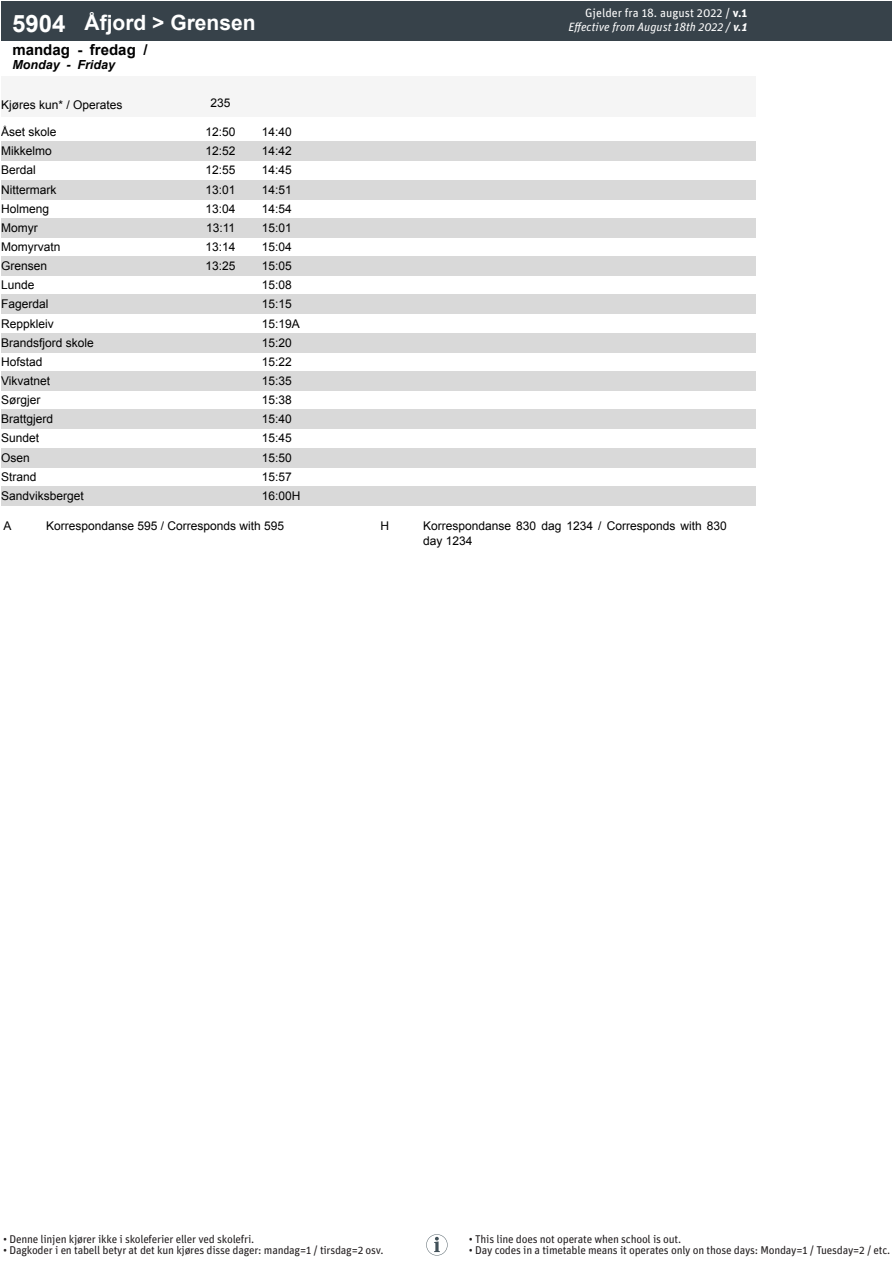
<style>
.page{position:relative;width:893px;height:1263px;background:#fff}
.page>*{position:absolute;margin:0;border:0;box-sizing:border-box;transform-origin:0 0}
.t1{font:700 21px "Arial";color:#fff}
.t2{font:700 15px "Arial";color:#000}
.t3{font:italic 700 12.45px "Arial";color:#000}
.t4{font:12px/14.7px "Arial";color:#000}
.t5{font:italic 12px/14.4px "Unit Pro";color:#fff;text-align:right}
.t6{font:11.25px "Unit Pro";letter-spacing:-.02em;color:#231f20}
.s1{font-size:24px}
.s2{font-style:normal}
.s3{font-weight:700;font-style:normal}
.s4{font-weight:700}
</style>
<div class="page">
<div style="left:1px;top:77px;width:191px;height:40px;background:#f5f5f5"></div>
<div style="left:192px;top:77px;width:57px;height:40px;background:#f5f5f5"></div>
<div style="left:249px;top:77px;width:56px;height:40px;background:#f5f5f5"></div>
<div style="left:305px;top:77px;width:56px;height:40px;background:#f5f5f5"></div>
<div style="left:361px;top:77px;width:57px;height:40px;background:#f5f5f5"></div>
<div style="left:418px;top:77px;width:56px;height:40px;background:#f5f5f5"></div>
<div style="left:474px;top:77px;width:56px;height:40px;background:#f5f5f5"></div>
<div style="left:530px;top:77px;width:56px;height:40px;background:#f5f5f5"></div>
<div style="left:586px;top:77px;width:57px;height:40px;background:#f5f5f5"></div>
<div style="left:643px;top:77px;width:56px;height:40px;background:#f5f5f5"></div>
<div style="left:699px;top:77px;width:56px;height:40px;background:#f5f5f5"></div>
<div style="left:1px;top:1px;width:76px;height:40px;background:#37424a"></div>
<div style="left:77px;top:1px;width:815px;height:40px;background:#37424a"></div>
<div style="left:1px;top:142px;width:754px;height:19px;background:#d9d9d9"></div>
<div style="left:1px;top:180px;width:754px;height:19px;background:#d9d9d9"></div>
<div style="left:1px;top:218px;width:754px;height:19px;background:#d9d9d9"></div>
<div style="left:1px;top:257px;width:754px;height:19px;background:#d9d9d9"></div>
<div style="left:1px;top:295px;width:754px;height:19px;background:#d9d9d9"></div>
<div style="left:1px;top:333px;width:754px;height:19px;background:#d9d9d9"></div>
<div style="left:1px;top:371px;width:754px;height:20px;background:#d9d9d9"></div>
<div style="left:1px;top:410px;width:754px;height:19px;background:#d9d9d9"></div>
<div style="left:1px;top:448px;width:754px;height:19px;background:#d9d9d9"></div>
<div style="left:1px;top:486px;width:754px;height:19px;background:#d9d9d9"></div>
<svg style="left:426px;top:1234px;width:22px;height:21px"></svg>
<p class="t1" style="left:12px;top:8px;width:245px"><span class="s1">5904</span> Åfjord &gt; Grensen</p>
<p class="t2" style="left:12px;top:39px;width:137px">mandag - fredag /</p>
<p class="t3" style="left:12px;top:56px;width:104px">Monday - Friday</p>
<p class="t4" style="left:1px;top:98px;width:123px">Kjøres kun* / Operates</p>
<p class="t4" style="left:211px;top:95px;width:22px">235</p>
<p class="t5" style="left:569px;top:5px;width:180px"><span class="s2">Gjelder fra 18. august 2022 /</span> <span class="s3">v.1<br></span>Effective from August 18th 2022 / <span class="s4">v.1</span></p>
<p class="t4" style="left:1px;top:125px;width:57px">Åset skole</p>
<p class="t4" style="left:206px;top:125px;width:32px">12:50</p>
<p class="t4" style="left:262px;top:125px;width:32px">14:40</p>
<p class="t4" style="left:1px;top:144px;width:52px">Mikkelmo</p>
<p class="t4" style="left:206px;top:144px;width:32px">12:52</p>
<p class="t4" style="left:262px;top:144px;width:32px">14:42</p>
<p class="t4" style="left:1px;top:163px;width:36px">Berdal</p>
<p class="t4" style="left:206px;top:163px;width:32px">12:55</p>
<p class="t4" style="left:262px;top:163px;width:32px">14:45</p>
<p class="t4" style="left:1px;top:182px;width:57px">Nittermark</p>
<p class="t4" style="left:206px;top:182px;width:32px">13:01</p>
<p class="t4" style="left:262px;top:182px;width:32px">14:51</p>
<p class="t4" style="left:1px;top:201px;width:50px">Holmeng</p>
<p class="t4" style="left:206px;top:201px;width:32px">13:04</p>
<p class="t4" style="left:262px;top:201px;width:32px">14:54</p>
<p class="t4" style="left:1px;top:220px;width:38px">Momyr</p>
<p class="t4" style="left:206px;top:220px;width:31px">13:11</p>
<p class="t4" style="left:262px;top:220px;width:32px">15:01</p>
<p class="t4" style="left:1px;top:239px;width:61px">Momyrvatn</p>
<p class="t4" style="left:206px;top:239px;width:32px">13:14</p>
<p class="t4" style="left:262px;top:239px;width:32px">15:04</p>
<p class="t4" style="left:1px;top:258px;width:48px">Grensen</p>
<p class="t4" style="left:206px;top:258px;width:32px">13:25</p>
<p class="t4" style="left:262px;top:258px;width:32px">15:05</p>
<p class="t4" style="left:1px;top:278px;width:35px">Lunde</p>
<p class="t4" style="left:262px;top:278px;width:32px">15:08</p>
<p class="t4" style="left:1px;top:297px;width:49px">Fagerdal</p>
<p class="t4" style="left:262px;top:297px;width:32px">15:15</p>
<p class="t4" style="left:1px;top:316px;width:54px">Reppkleiv</p>
<p class="t4" style="left:262px;top:316px;width:40px">15:19A</p>
<p class="t4" style="left:1px;top:335px;width:94px">Brandsfjord skole</p>
<p class="t4" style="left:262px;top:335px;width:32px">15:20</p>
<p class="t4" style="left:1px;top:354px;width:43px">Hofstad</p>
<p class="t4" style="left:262px;top:354px;width:32px">15:22</p>
<p class="t4" style="left:1px;top:373px;width:51px">Vikvatnet</p>
<p class="t4" style="left:262px;top:373px;width:32px">15:35</p>
<p class="t4" style="left:1px;top:392px;width:41px">Sørgjer</p>
<p class="t4" style="left:262px;top:392px;width:32px">15:38</p>
<p class="t4" style="left:1px;top:412px;width:54px">Brattgjerd</p>
<p class="t4" style="left:262px;top:412px;width:32px">15:40</p>
<p class="t4" style="left:1px;top:431px;width:40px">Sundet</p>
<p class="t4" style="left:262px;top:431px;width:32px">15:45</p>
<p class="t4" style="left:1px;top:450px;width:30px">Osen</p>
<p class="t4" style="left:262px;top:450px;width:32px">15:50</p>
<p class="t4" style="left:1px;top:469px;width:37px">Strand</p>
<p class="t4" style="left:262px;top:469px;width:32px">15:57</p>
<p class="t4" style="left:1px;top:488px;width:84px">Sandviksberget</p>
<p class="t4" style="left:262px;top:488px;width:40px">16:00H</p>
<p class="t4" style="left:3px;top:518px;width:10px">A</p>
<p class="t4" style="left:46px;top:518px;width:240px">Korrespondanse 595 / Corresponds with 595</p>
<p class="t4" style="left:380px;top:518px;width:10px">H</p>
<p class="t4" style="left:423px;top:518px;width:305px">Korrespondanse 830 dag 1234 / Corresponds with 830 day 1234</p>
<p class="t6" style="left:3px;top:1231px;width:253px">• Denne linjen kjører ikke i skoleferier eller ved skolefri.</p>
<p class="t6" style="left:3px;top:1243px;width:382px">• Dagkoder i en tabell betyr at det kun kjøres disse dager: mandag=1 / tirsdag=2 osv.</p>
<p class="t6" style="left:469px;top:1231px;width:214px">• This line does not operate when school is out.</p>
<p class="t6" style="left:469px;top:1243px;width:423px">• Day codes in a timetable means it operates only on those days: Monday=1 / Tuesday=2 / etc.</p>
</div>
